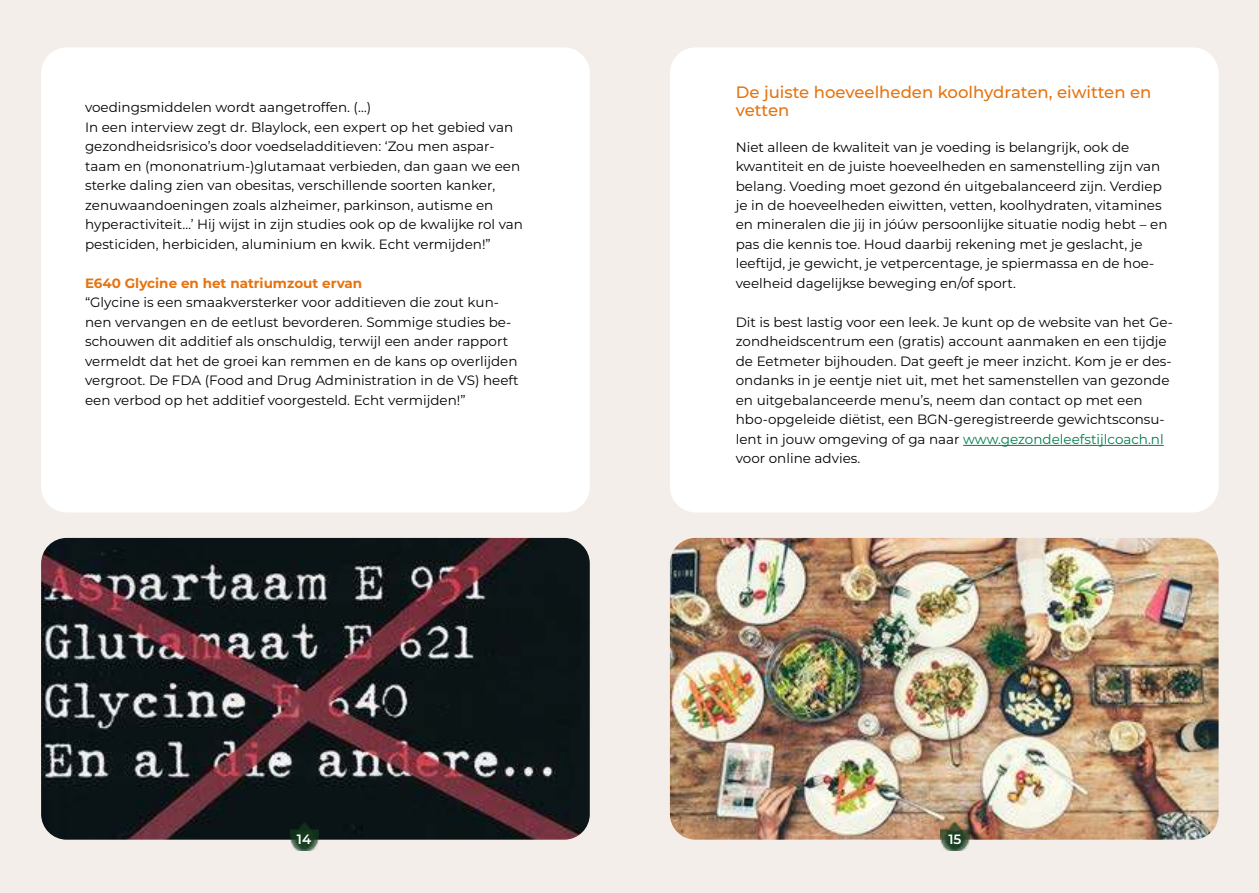
<style>
.page{position:relative;width:1259px;height:893px;background:#f4eeeb}
.page>*{position:absolute;margin:0;border:0;box-sizing:border-box;transform-origin:0 0}
.t1{font:500 16.5px/18px "Montserrat";color:#e6730f}
.t2{font:13.5px/19.5px "Montserrat";color:#000}
.t3{font:700 13.5px "Montserrat";color:#e6730f}
.t4{font:600 13.5px "Montserrat";color:#fff}
.s1{color:#007c4a}
</style>
<div class="page">
<div style="left:670px;top:47px;width:548px;height:465px;background:#fff;border-radius:26px"></div>
<div style="left:41px;top:47px;width:549px;height:465px;background:#fff;border-radius:26px"></div>
<img style="left:670px;top:538px;width:548px;height:302px">
<img style="left:41px;top:538px;width:549px;height:302px">
<img style="left:940px;top:822px;width:29px;height:28px">
<img style="left:290px;top:822px;width:28px;height:28px">
<hr style="left:963px;top:445px;width:200px;height:1px;background:#007c4a">
<p class="t2" style="left:85px;top:98px;width:439px">voedingsmiddelen wordt aangetroffen. (…)<br>In een interview zegt dr. Blaylock, een expert op het gebied van gezondheidsrisico’s door voedseladditieven: ‘Zou men aspar&shy;taam en (mononatrium-)glutamaat verbieden, dan gaan we een sterke daling zien van obesitas, verschillende soorten kanker, zenuwaandoeningen zoals alzheimer, parkinson, autisme en hyperactiviteit…’ Hij wijst in zijn studies ook op de kwalijke rol van pesticiden, herbiciden, aluminium en kwik. Echt vermijden!”</p>
<p class="t3" style="left:85px;top:277px;width:279px">E640 Glycine en het natriumzout ervan</p>
<p class="t2" style="left:85px;top:293px;width:435px">“Glycine is een smaakversterker voor additieven die zout kun&shy;nen vervangen en de eetlust bevorderen. Sommige studies be&shy;schouwen dit additief als onschuldig, terwijl een ander rapport vermeldt dat het de groei kan remmen en de kans op overlijden vergroot. De FDA (Food and Drug Administration in de VS) heeft een verbod op het additief voorgesteld. Echt vermijden!”</p>
<p class="t1" style="left:736px;top:84px;width:417px">De juiste hoeveelheden koolhydraten, eiwitten en vetten</p>
<p class="t2" style="left:736px;top:137px;width:433px">Niet alleen de kwaliteit van je voeding is belangrijk, ook de kwantiteit en de juiste hoeveelheden en samenstelling zijn van belang. Voeding moet gezond én uitgebalanceerd zijn. Verdiep je in de hoeveelheden eiwitten, vetten, koolhydraten, vitamines en mineralen die jij in jóúw persoonlijke situatie nodig hebt – en pas die kennis toe. Houd daarbij rekening met je geslacht, je leeftijd, je gewicht, je vetpercentage, je spiermassa en de hoe&shy;veelheid dagelijkse beweging en/of sport.</p>
<p class="t2" style="left:736px;top:313px;width:438px">Dit is best lastig voor een leek. Je kunt op de website van het Ge&shy;zondheidscentrum een (gratis) account aanmaken en een tijdje de Eetmeter bijhouden. Dat geeft je meer inzicht. Kom je er des&shy;ondanks in je eentje niet uit, met het samenstellen van gezonde en uitgebalanceerde menu’s, neem dan contact op met een hbo-opgeleide diëtist, een BGN-geregistreerde gewichtsconsu&shy;lent in jouw omgeving of ga naar <span class="s1">www.gezondeleefstijlcoach.nl </span>voor online advies.</p>
<p class="t4" style="left:297px;top:833px;width:16px">14</p>
<p class="t4" style="left:948px;top:833px;width:15px">15</p>
</div>
